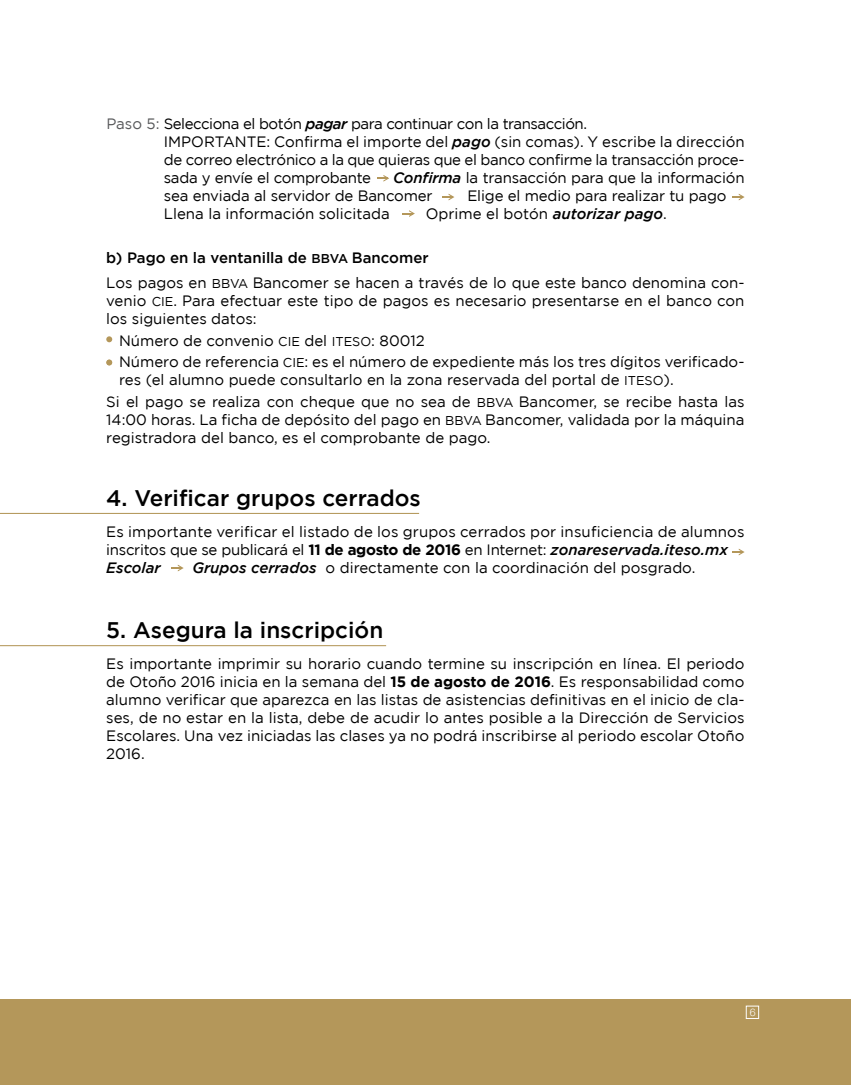
<style>
.page{position:relative;width:851px;height:1085px;background:#fff}
.page>*{position:absolute;margin:0;border:0;box-sizing:border-box;transform-origin:0 0}
.t1{font:500 22.5px "Gotham";color:#000}
.t2{font:15px/18px "Gotham";color:#000}
.t3{font:15px/18px "Gotham";letter-spacing:-.02em;color:#000}
.t4{font:300 10.5px "Helvetica Neue";color:#fff}
.s1{color:#58595b}
.s2{font-weight:500;font-style:italic}
.s3{font-weight:500}
.s4{font-weight:500;font-size:12.75px}
.s5{font-size:12.75px}
.s6{font-weight:700}
</style>
<div class="page">
<div style="left:0;top:999px;width:850px;height:85px;background:#b4975a"></div>
<hr style="left:0;top:513px;width:419px;height:1px;background:#b4975a">
<svg style="left:106px;top:359px;width:6px;height:6px"></svg>
<svg style="left:106px;top:336px;width:6px;height:6px"></svg>
<hr style="left:0;top:645px;width:386px;height:1px;background:#b4975a">
<svg style="left:732px;top:548px;width:12px;height:7px"></svg>
<svg style="left:171px;top:565px;width:13px;height:6px"></svg>
<svg style="left:377px;top:175px;width:12px;height:7px"></svg>
<svg style="left:442px;top:194px;width:12px;height:6px"></svg>
<svg style="left:732px;top:194px;width:12px;height:6px"></svg>
<svg style="left:402px;top:210px;width:13px;height:7px"></svg>
<p class="t3" style="left:164px;top:114px;width:582px;text-indent:-57px"><span class="s1">Paso 5:</span> Selecciona el botón <span class="s2">pagar</span> para continuar con la transacción.<br>IMPORTANTE: Confirma el importe del <span class="s2">pago</span> (sin comas). Y escribe la dirección de correo electrónico a la que quieras que el banco confirme la transacción proce&shy;sada y envíe el comprobante</p>
<p class="t2" style="left:164px;top:168px;width:582px;text-indent:229px"><span class="s2">Confirma</span> la transacción para que la información sea enviada al servidor de Bancomer</p>
<p class="t2" style="left:467px;top:186px;width:261px">Elige el medio para realizar tu pago</p>
<p class="t2" style="left:164px;top:204px;width:227px">Llena la información solicitada</p>
<p class="t2" style="left:426px;top:204px;width:242px">Oprime el botón <span class="s2">autorizar pago</span>.</p>
<p class="t2" style="left:106px;top:245px;width:639px;line-height:24.5px"><span class="s3">b) Pago en la ventanilla de</span> <span class="s4">BBVA</span> <span class="s3">Bancomer<br></span>Los pagos en <span class="s5">BBVA</span> Bancomer se hacen a través de lo que este banco denomina con-</p>
<p class="t2" style="left:106px;top:291px;width:639px">venio <span class="s5">CIE</span>. Para efectuar este tipo de pagos es necesario presentarse en el banco con los siguientes datos:</p>
<p class="t2" style="left:119px;top:330px;width:626px;line-height:21px">Número de convenio <span class="s5">CIE</span> del <span class="s5">ITESO</span>: 80012<br>Número de referencia <span class="s5">CIE</span>: es el número de expediente más los tres dígitos verificado-</p>
<p class="t2" style="left:106px;top:368px;width:639px;line-height:22.2px;text-indent:13px">res (el alumno puede consultarlo en la zona reservada del portal de <span class="s5">ITESO</span>).<br>Si el pago se realiza con cheque que no sea de <span class="s5">BBVA</span> Bancomer, se recibe hasta las</p>
<p class="t2" style="left:106px;top:410px;width:639px">14:00 horas. La ficha de depósito del pago en <span class="s5">BBVA</span> Bancomer, validada por la máquina registradora del banco, es el comprobante de pago.</p>
<h1 class="t1" style="left:106px;top:485px;width:316px">4. Verificar grupos cerrados</h1>
<p class="t2" style="left:106px;top:522px;width:639px">Es importante verificar el listado de los grupos cerrados por insuficiencia de alumnos inscritos que se publicará el <span class="s6">11 de agosto de 2016</span> en Internet: <span class="s2">zonareservada.iteso.mx<br>Escolar</span></p>
<p class="t2" style="left:192px;top:558px;width:504px"><span class="s2">Grupos cerrados</span> o directamente con la coordinación del posgrado.</p>
<h1 class="t1" style="left:106px;top:617px;width:278px">5. Asegura la inscripción</h1>
<p class="t2" style="left:106px;top:654px;width:639px;text-align:justify">Es importante imprimir su horario cuando termine su inscripción en línea. El periodo de Otoño 2016 inicia en la semana del <span class="s6">15 de agosto de 2016</span>. Es responsabilidad como alumno verificar que aparezca en las listas de asistencias definitivas en el inicio de cla&shy;ses, de no estar en la lista, debe de acudir lo antes posible a la Dirección de Servicios Escolares. Una vez iniciadas las clases ya no podrá inscribirse al periodo escolar Otoño 2016.</p>
<p class="t4" style="left:749px;top:1003px;width:7px">6</p>
</div>
